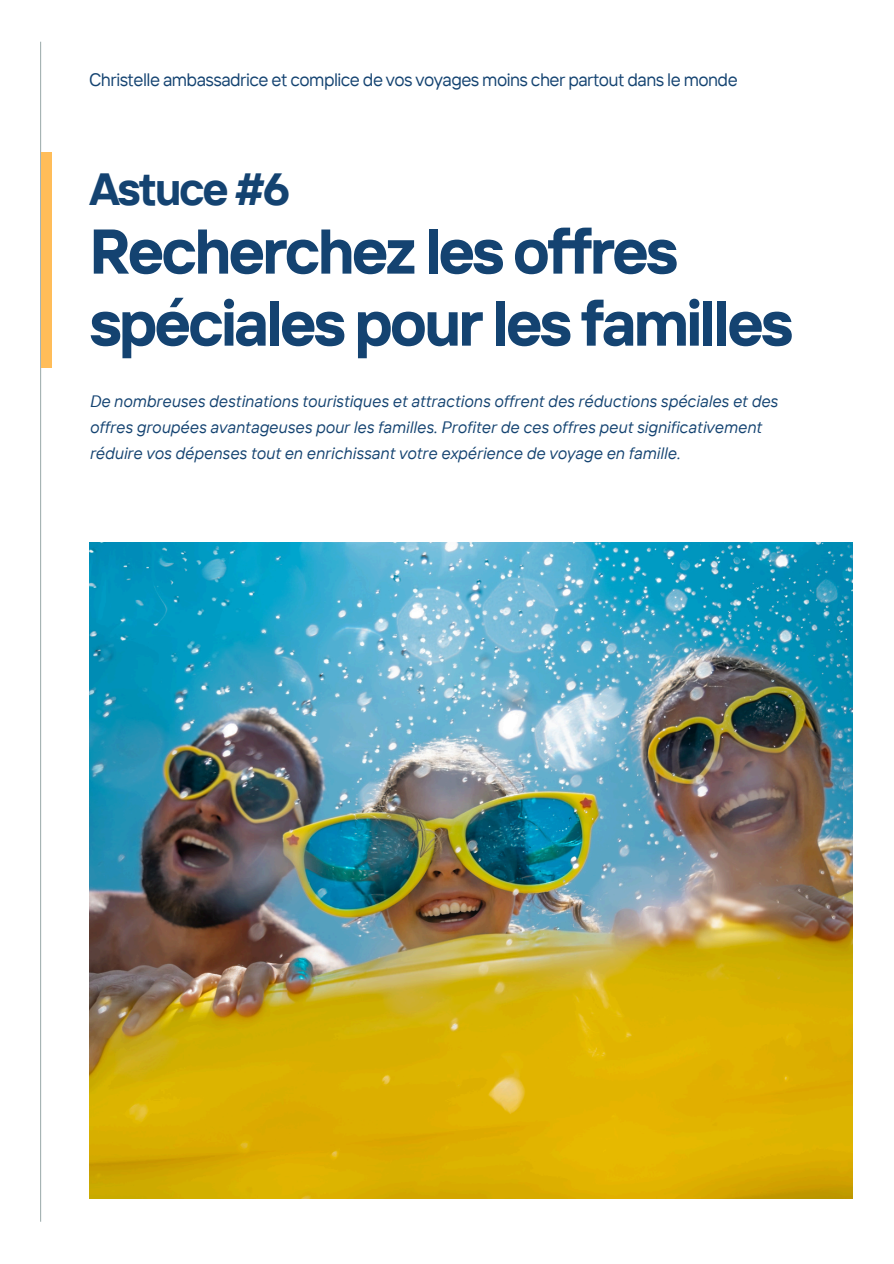
<style>
.page{position:relative;width:894px;height:1264px;background:#fff}
.page>*{position:absolute;margin:0;border:0;box-sizing:border-box;transform-origin:0 0}
.t1{font:700 63px/72px "TT Interphases";letter-spacing:-.05em;color:#144371}
.t2{font:700 45px "TT Interphases";letter-spacing:-.05em;color:#144371}
.t3{font:18px "TT Interphases";letter-spacing:-.03em;color:#144371}
.t4{font:italic 16.5px/25.8px "TT Interphases";color:#144371}
</style>
<div class="page">
<hr style="left:40px;top:42px;width:1px;height:1179px;background:#a4b2b2">
<img style="left:89px;top:542px;width:763px;height:656px">
<div style="left:41px;top:153px;width:11px;height:215px;background:#ffbd59"></div>
<p class="t3" style="left:89px;top:67px;width:650px">Christelle ambassadrice et complice de vos voyages moins cher partout dans le monde</p>
<p class="t2" style="left:89px;top:160px;width:202px">Astuce #6</p>
<p class="t1" style="left:89px;top:214px;width:705px">Recherchez les offres spéciales pour les familles</p>
<h1 class="t4" style="left:89px;top:388px;width:689px">De nombreuses destinations touristiques et attractions offrent des réductions spéciales et des offres groupées avantageuses pour les familles. Profiter de ces offres peut significativement réduire vos dépenses tout en enrichissant votre expérience de voyage en famille.</h1>
</div>
